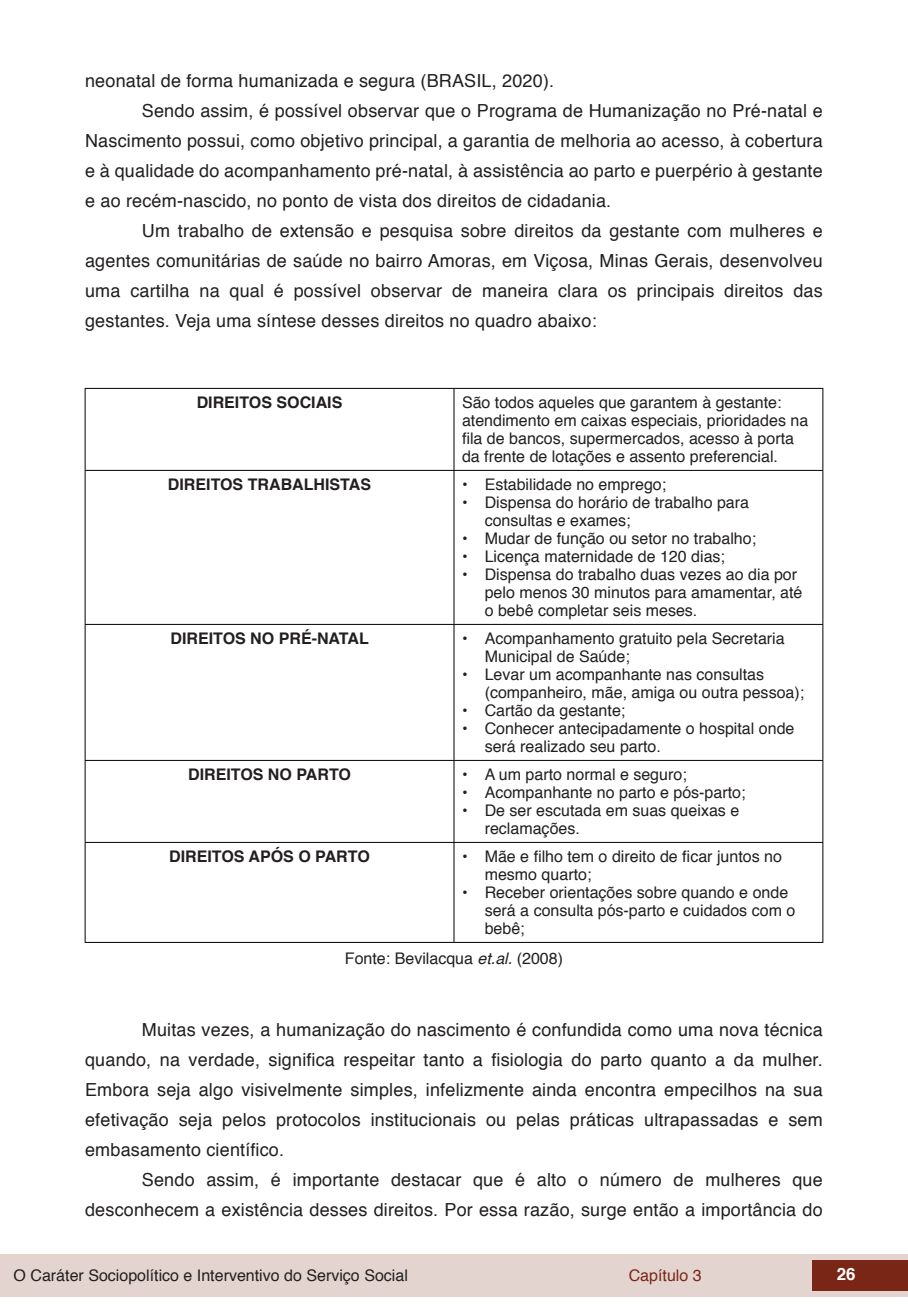
<style>
.page{position:relative;width:908px;height:1304px;background:#fff}
.page>*{position:absolute;margin:0;border:0;box-sizing:border-box;transform-origin:0 0}
.txt{font:18px/30px "Helvetica";letter-spacing:.01em;color:#231f20;text-align:justify}
.t1{font:700 16.8px "Helvetica";color:#fff}
.tab_txt{font:16px/18px "Helvetica";color:#231f20}
.tab_txt_centro{font:700 16px "Helvetica";color:#231f20}
.fonte_tab_gra_imag{font:16px "Helvetica";color:#231f20}
.t2{font:16px "Helvetica";color:#7a2616}
.s1{font-style:italic}
</style>
<div class="page">
<div style="left:0;top:1254px;width:906px;height:43px;background:#e4d4d0"></div>
<div style="left:812px;top:1261px;width:95px;height:30px;background:#7a2616"></div>
<hr style="left:85px;top:388px;width:369px;height:1px;background:#000">
<hr style="left:454px;top:388px;width:369px;height:1px;background:#000">
<hr style="left:85px;top:470px;width:369px;height:1px;background:#000">
<hr style="left:454px;top:470px;width:369px;height:1px;background:#000">
<hr style="left:85px;top:624px;width:369px;height:1px;background:#000">
<hr style="left:454px;top:624px;width:369px;height:1px;background:#000">
<hr style="left:85px;top:760px;width:369px;height:1px;background:#000">
<hr style="left:454px;top:760px;width:369px;height:1px;background:#000">
<hr style="left:85px;top:842px;width:369px;height:1px;background:#000">
<hr style="left:454px;top:842px;width:369px;height:1px;background:#000">
<hr style="left:85px;top:942px;width:369px;height:1px;background:#000">
<hr style="left:454px;top:942px;width:369px;height:1px;background:#000">
<hr style="left:85px;top:389px;width:1px;height:81px;background:#000">
<hr style="left:85px;top:471px;width:1px;height:153px;background:#000">
<hr style="left:85px;top:625px;width:1px;height:135px;background:#000">
<hr style="left:85px;top:761px;width:1px;height:81px;background:#000">
<hr style="left:85px;top:843px;width:1px;height:99px;background:#000">
<hr style="left:453px;top:389px;width:1px;height:81px;background:#000">
<hr style="left:822px;top:389px;width:1px;height:81px;background:#000">
<hr style="left:453px;top:471px;width:1px;height:153px;background:#000">
<hr style="left:822px;top:471px;width:1px;height:153px;background:#000">
<hr style="left:453px;top:625px;width:1px;height:135px;background:#000">
<hr style="left:822px;top:625px;width:1px;height:135px;background:#000">
<hr style="left:453px;top:761px;width:1px;height:81px;background:#000">
<hr style="left:822px;top:761px;width:1px;height:81px;background:#000">
<hr style="left:453px;top:843px;width:1px;height:99px;background:#000">
<hr style="left:822px;top:843px;width:1px;height:99px;background:#000">
<p class="txt" style="left:85px;top:66px;width:470px">neonatal de forma humanizada e segura (BRASIL, 2020).</p>
<p class="txt" style="left:85px;top:96px;width:738px;text-indent:57px">Sendo assim, é possível observar que o Programa de Humanização no Pré-natal e Nascimento possui, como objetivo principal, a garantia de melhoria ao acesso, à cobertura e à qualidade do acompanhamento pré-natal, à assistência ao parto e puerpério à gestante e ao recém-nascido, no ponto de vista dos direitos de cidadania.</p>
<p class="txt" style="left:85px;top:216px;width:738px;text-indent:57px">Um trabalho de extensão e pesquisa sobre direitos da gestante com mulheres e agentes comunitárias de saúde no bairro Amoras, em Viçosa, Minas Gerais, desenvolveu uma cartilha na qual é possível observar de maneira clara os principais direitos das gestantes. Veja uma síntese desses direitos no quadro abaixo:</p>
<p class="tab_txt_centro" style="left:197px;top:390px;width:147px">DIREITOS SOCIAIS</p>
<p class="tab_txt" style="left:462px;top:394px;width:347px">São todos aqueles que garantem à gestante: atendimento em caixas especiais, prioridades na fila de bancos, supermercados, acesso à porta da frente de lotações e assento preferencial.</p>
<p class="tab_txt_centro" style="left:168px;top:472px;width:204px">DIREITOS TRABALHISTAS</p>
<p class="tab_txt" style="left:462px;top:476px;width:206px">• Estabilidade no emprego;</p>
<p class="tab_txt" style="left:484px;top:494px;width:266px;text-indent:-23px">• Dispensa do horário de trabalho para consultas e exames;</p>
<p class="tab_txt" style="left:462px;top:530px;width:295px">• Mudar de função ou setor no trabalho;</p>
<p class="tab_txt" style="left:462px;top:548px;width:264px">• Licença maternidade de 120 dias;</p>
<p class="tab_txt" style="left:484px;top:566px;width:319px;text-indent:-23px">• Dispensa do trabalho duas vezes ao dia por pelo menos 30 minutos para amamentar, até o bebê completar seis meses.</p>
<p class="tab_txt_centro" style="left:170px;top:626px;width:200px">DIREITOS NO PRÉ-NATAL</p>
<p class="tab_txt" style="left:484px;top:630px;width:301px;text-indent:-23px">• Acompanhamento gratuito pela Secretaria<br>Municipal de Saúde;</p>
<p class="tab_txt" style="left:484px;top:666px;width:321px;text-indent:-23px">• Levar um acompanhante nas consultas (companheiro, mãe, amiga ou outra pessoa);</p>
<p class="tab_txt" style="left:462px;top:702px;width:165px">• Cartão da gestante;</p>
<p class="tab_txt" style="left:484px;top:720px;width:311px;text-indent:-23px">• Conhecer antecipadamente o hospital onde será realizado seu parto.</p>
<p class="tab_txt_centro" style="left:188px;top:762px;width:164px">DIREITOS NO PARTO</p>
<p class="tab_txt" style="left:462px;top:766px;width:226px">• A um parto normal e seguro;</p>
<p class="tab_txt" style="left:462px;top:784px;width:285px">• Acompanhante no parto e pós-parto;</p>
<p class="tab_txt" style="left:484px;top:802px;width:256px;text-indent:-23px">• De ser escutada em suas queixas e reclamações.</p>
<p class="tab_txt_centro" style="left:169px;top:844px;width:202px">DIREITOS APÓS O PARTO</p>
<p class="tab_txt" style="left:484px;top:848px;width:299px;text-indent:-23px">• Mãe e filho tem o direito de ficar juntos no mesmo quarto;</p>
<p class="tab_txt" style="left:484px;top:884px;width:312px;text-indent:-23px">• Receber orientações sobre quando e onde será a consulta pós-parto e cuidados com o bebê;</p>
<p class="fonte_tab_gra_imag" style="left:345px;top:946px;width:219px">Fonte: Bevilacqua <span class="s1">et.al.</span> (2008)</p>
<p class="txt" style="left:85px;top:1015px;width:738px;text-indent:57px">Muitas vezes, a humanização do nascimento é confundida como uma nova técnica quando, na verdade, significa respeitar tanto a fisiologia do parto quanto a da mulher.<br>Embora seja algo visivelmente simples, infelizmente ainda encontra empecilhos na sua efetivação seja pelos protocolos institucionais ou pelas práticas ultrapassadas e sem embasamento científico.</p>
<p class="txt" style="left:85px;top:1165px;width:738px;text-align:right">Sendo assim, é importante destacar que é alto o número de mulheres que desconhecem a existência desses direitos. Por essa razão, surge então a importância do</p>
<p class="tab_txt" style="left:14px;top:1267px;width:395px">O Caráter Sociopolítico e Interventivo do Serviço Social</p>
<p class="t2" style="left:628px;top:1263px;width:74px">Capítulo 3</p>
<p class="t1" style="left:836px;top:1261px;width:20px">26</p>
</div>
